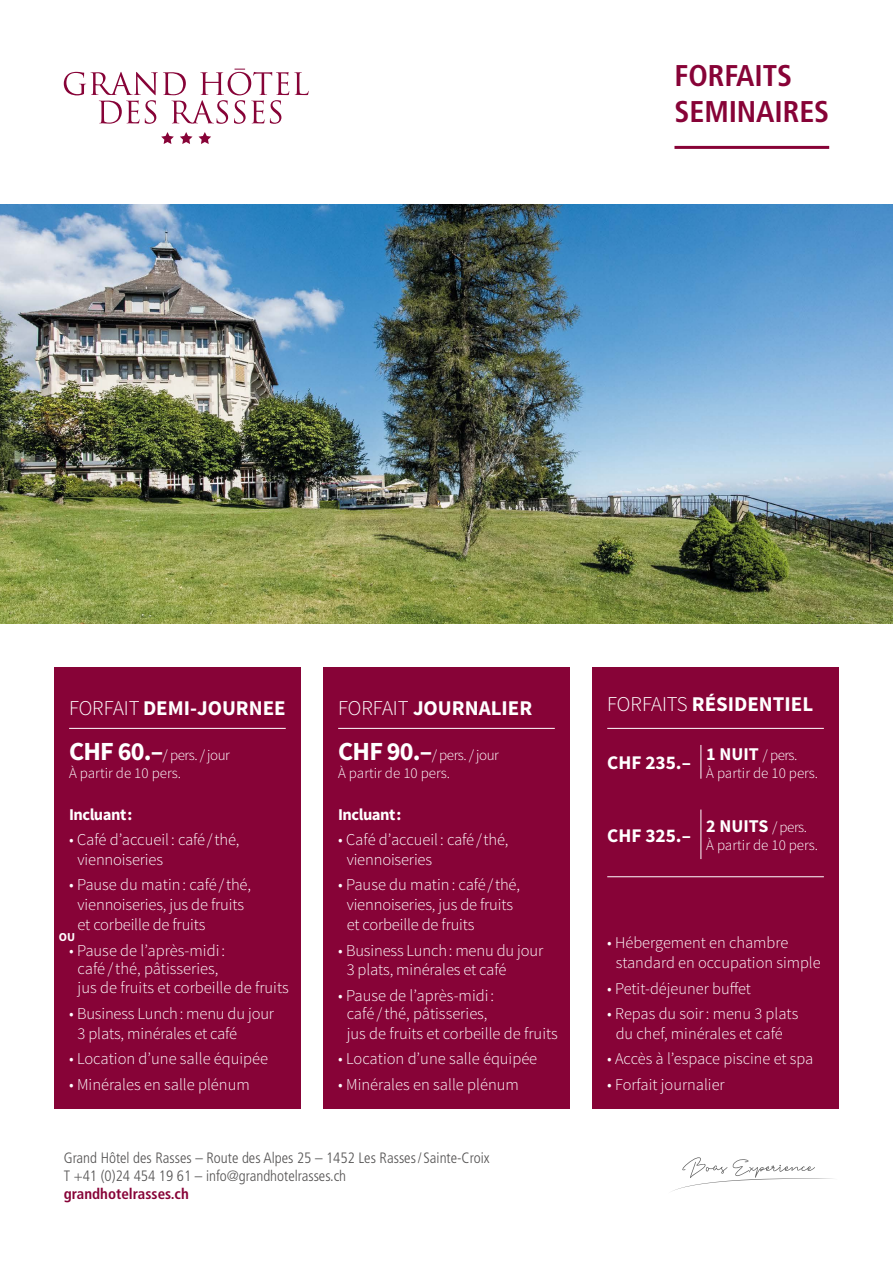
<style>
.page{position:relative;width:893px;height:1263px;background:#fff}
.page>*{position:absolute;margin:0;border:0;box-sizing:border-box;transform-origin:0 0}
.t1{font:700 condensed 30px/36px "Frutiger LT Std";letter-spacing:-.005em;color:#870337}
.t2{font:700 21px "Source Sans Pro";color:#fff}
.t3{font:700 19.35px "Source Sans Pro";color:#fff}
.t4{font:700 18px "Source Sans Pro";color:#fff}
.t5{font:300 16.5px/19.8px "Source Sans Pro";letter-spacing:-.01em;color:#fff}
.t6{font:700 16.5px "Source Sans Pro";letter-spacing:-.03em;color:#fff}
.t7{font:300 16.35px/19.8px "Source Sans Pro";color:#fff}
.t8{font:300 15px/18px "Source Sans Pro";color:#fff}
.t9{font:300 condensed 15px/18px "Frutiger LT Std";color:#555454}
.t10{font:700 condensed 15px "Frutiger LT Std";color:#870337}
.t11{font:700 12.15px "Source Sans Pro";color:#fff}
.s1{font-weight:300}
.s2{font-weight:700;font-size:26.1px}
.s3{font-weight:700;font-size:18px}
.s4{font-weight:300;font-size:15px}
.s5{font-size:16.5px}
</style>
<div class="page">
<img style="left:0;top:204px;width:893px;height:419px">
<hr style="left:674px;top:146px;width:155px;height:3px;background:#870337">
<svg style="left:671px;top:1157px;width:162px;height:35px"></svg>
<svg style="left:64px;top:69px;width:245px;height:55px"></svg>
<svg style="left:161px;top:132px;width:13px;height:12px"></svg>
<svg style="left:180px;top:132px;width:12px;height:12px"></svg>
<svg style="left:199px;top:132px;width:12px;height:12px"></svg>
<div style="left:54px;top:667px;width:247px;height:441px;background:#870337"></div>
<hr style="left:69px;top:728px;width:217px;height:1px;background:#fff">
<div style="left:323px;top:667px;width:247px;height:441px;background:#870337"></div>
<hr style="left:338px;top:728px;width:217px;height:1px;background:#fff">
<div style="left:592px;top:667px;width:247px;height:441px;background:#870337"></div>
<hr style="left:607px;top:728px;width:217px;height:1px;background:#fff">
<hr style="left:607px;top:876px;width:217px;height:1px;background:#fff">
<hr style="left:700px;top:745px;width:1px;height:34px;background:#fff">
<hr style="left:700px;top:809px;width:1px;height:50px;background:#fff">
<h1 class="t1" style="left:674px;top:58px;width:156px">FORFAITS<br>SEMINAIRES</h1>
<p class="t2" style="left:69px;top:694px;width:218px"><span class="s1">FORFAIT</span> DEMI-JOURNEE</p>
<p class="t8" style="left:69px;top:746px;width:162px"><span class="s2">CHF 60.–</span>/ pers. / jour<br>À partir de 10 pers.</p>
<p class="t6" style="left:69px;top:804px;width:65px">Incluant:</p>
<p class="t5" style="left:78px;top:830px;width:163px;text-indent:-9px">• Café d’accueil : café/thé, viennoiseries</p>
<p class="t5" style="left:78px;top:875px;width:175px;text-indent:-9px">• Pause du matin: café/thé, viennoiseries, jus de fruits et corbeille de fruits</p>
<p class="t5" style="left:69px;top:941px;width:157px;line-height:18px;text-align:center">• Pause de l’après-midi : café /thé, pâtisseries,</p>
<p class="t5" style="left:78px;top:978px;width:213px">jus de fruits et corbeille de fruits</p>
<p class="t5" style="left:78px;top:1003px;width:198px;text-indent:-8px">• Business Lunch: menu du jour<br>3 plats, minérales et café</p>
<p class="t5" style="left:69px;top:1049px;width:201px">• Location d’une salle équipée</p>
<p class="t5" style="left:69px;top:1074px;width:182px">• Minérales en salle plénum</p>
<p class="t11" style="left:59px;top:929px;width:18px">OU</p>
<p class="t2" style="left:338px;top:694px;width:196px"><span class="s1">FORFAIT</span> JOURNALIER</p>
<p class="t8" style="left:338px;top:746px;width:162px"><span class="s2">CHF 90.–</span>/ pers. / jour<br>À partir de 10 pers.</p>
<p class="t6" style="left:338px;top:804px;width:65px">Incluant:</p>
<p class="t5" style="left:347px;top:830px;width:163px;text-indent:-9px">• Café d’accueil : café/thé, viennoiseries</p>
<p class="t5" style="left:347px;top:875px;width:175px;text-indent:-9px">• Pause du matin: café/thé, viennoiseries, jus de fruits et corbeille de fruits</p>
<p class="t5" style="left:347px;top:940px;width:198px;text-indent:-8px">• Business Lunch: menu du jour<br>3 plats, minérales et café</p>
<p class="t5" style="left:338px;top:986px;width:157px;line-height:18px;text-align:center">• Pause de l’après-midi : café /thé, pâtisseries,</p>
<p class="t5" style="left:347px;top:1023px;width:213px">jus de fruits et corbeille de fruits</p>
<p class="t5" style="left:338px;top:1049px;width:201px">• Location d’une salle équipée</p>
<p class="t5" style="left:338px;top:1074px;width:182px">• Minérales en salle plénum</p>
<p class="t9" style="left:64px;top:1149px;width:427px">Grand Hôtel des Rasses – Route des Alpes 25 – 1452 Les Rasses/ Sainte-Croix<br>T +41 (0)24 454 19 61 – info@grandhotelrasses.ch</p>
<p class="t10" style="left:64px;top:1185px;width:127px">grandhotelrasses.ch</p>
<p class="t2" style="left:607px;top:691px;width:207px"><span class="s1">FORFAITS</span> RÉSIDENTIEL</p>
<p class="t3" style="left:607px;top:750px;width:85px">CHF 235.–</p>
<p class="t3" style="left:607px;top:823px;width:85px">CHF 325.–</p>
<p class="t8" style="left:706px;top:746px;width:113px"><span class="s3">1 NUIT</span> / pers.<br>À partir de 10 pers.</p>
<p class="t4" style="left:706px;top:814px;width:102px">2 NUITS <span class="s4">/ pers.</span></p>
<p class="t8" style="left:706px;top:836px;width:113px">À partir de 10 pers.</p>
<p class="t7" style="left:616px;top:933px;width:207px;text-indent:-9px"><span class="s5">•</span> Hébergement en chambre standard en occupation simple</p>
<p class="t7" style="left:607px;top:978px;width:145px"><span class="s5">•</span> Petit-déjeuner buffet</p>
<p class="t7" style="left:607px;top:1004px;width:193px;text-align:center"><span class="s5">•</span> Repas du soir: menu 3 plats du chef, minérales et café</p>
<p class="t7" style="left:607px;top:1049px;width:208px"><span class="s5">•</span> Accès à l’espace piscine et spa</p>
<p class="t7" style="left:607px;top:1074px;width:119px"><span class="s5">•</span> Forfait journalier</p>
</div>
